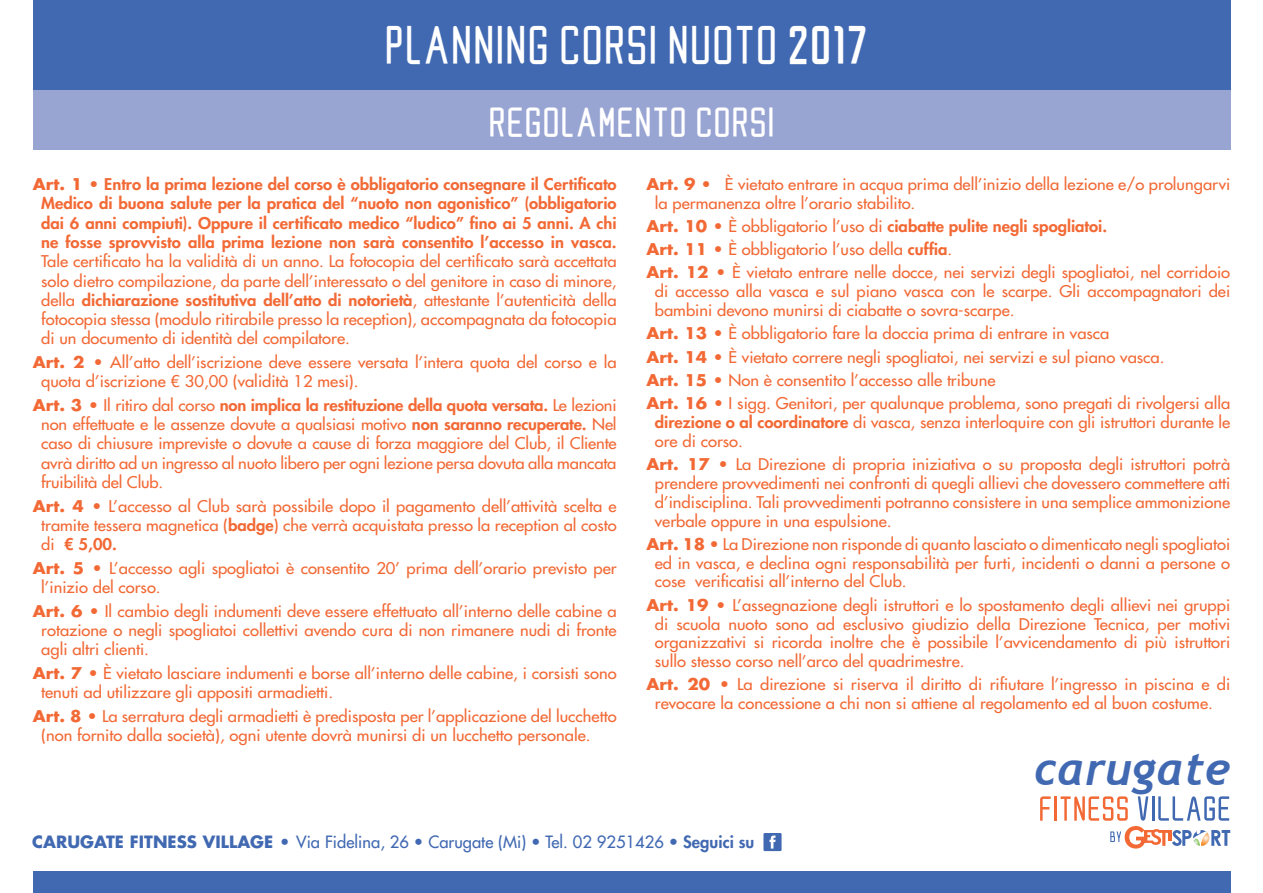
<style>
.page{position:relative;width:1263px;height:893px;background:#fff}
.page>*{position:absolute;margin:0;border:0;box-sizing:border-box;transform-origin:0 0}
.t1{font:italic 700 46.35px "Trebuchet";letter-spacing:.005em;color:#4169b2}
.t2{font:37.05px "Nike 200204";color:#fff}
.t3{font:28.5px "Nike 200204";color:#fff;scale:1.05 1}
.t4{font:500 16.5px "Futura Std";letter-spacing:.005em;color:#4169b2}
.t5{font:500 15.75px/18.9px "Futura Std";color:#f26935;text-align:justify;scale:1.05 1}
.t6{font:800 15.75px/19.4px "Futura Std";color:#f26935;text-align:justify;scale:1.05 1}
.s1{font-weight:700}
.s2{font-weight:500}
.s3{font-weight:800}
</style>
<div class="page">
<svg style="left:1040px;top:796px;width:11px;height:25px"></svg>
<hr style="left:1054px;top:796px;width:3px;height:25px;background:#f26935">
<svg style="left:1060px;top:796px;width:170px;height:52px"></svg>
<div style="left:33px;top:871px;width:1197px;height:22px;background:#4169b2"></div>
<div style="left:763px;top:833px;width:18px;height:18px;background:#4169b2"></div>
<svg style="left:769px;top:835px;width:6px;height:14px"></svg>
<div style="left:33px;top:89px;width:1197px;height:61px;background:#98a4d2"></div>
<div style="left:33px;top:0;width:1197px;height:90px;background:#4169b2"></div>
<p class="t2" style="left:384px;top:18px;width:486px">PLANNING CORSI NUOTO 2017</p>
<p class="t3" style="left:488px;top:101px;width:274px">REGOLAMENTO CORSI</p>
<p class="t5" style="left:655px;top:175px;width:549px;text-indent:-9px"><span class="s1">Art. 9 •</span> È vietato entrare in acqua prima dell’inizio della lezione e/o prolungarvi la permanenza oltre l’orario stabilito.</p>
<p class="t6" style="left:646px;top:217px;width:440px"><span class="s1">Art. 10 •</span> <span class="s2">È obbligatorio l’uso di</span> ciabatte pulite negli spogliatoi.</p>
<p class="t5" style="left:646px;top:240px;width:293px"><span class="s1">Art. 11 •</span> È obbligatorio l’uso della <span class="s3">cuffia</span>.</p>
<p class="t5" style="left:655px;top:263px;width:549px;text-indent:-9px"><span class="s1">Art. 12 •</span> È vietato entrare nelle docce, nei servizi degli spogliatoi, nel corridoio di accesso alla vasca e sul piano vasca con le scarpe. Gli accompagnatori dei bambini devono munirsi di ciabatte o sovra-scarpe.</p>
<p class="t5" style="left:646px;top:324px;width:442px"><span class="s1">Art. 13 •</span> È obbligatorio fare la doccia prima di entrare in vasca</p>
<p class="t5" style="left:646px;top:347px;width:495px"><span class="s1">Art. 14 •</span> È vietato correre negli spogliatoi, nei servizi e sul piano vasca.</p>
<p class="t5" style="left:646px;top:370px;width:334px"><span class="s1">Art. 15 •</span> Non è consentito l’accesso alle tribune</p>
<p class="t5" style="left:655px;top:394px;width:549px;text-indent:-9px"><span class="s1">Art. 16 •</span> I sigg. Genitori, per qualunque problema, sono pregati di rivolgersi alla <span class="s3">direzione o al coordinatore</span> di vasca, senza interloquire con gli istruttori durante le ore di corso.</p>
<p class="t5" style="left:655px;top:455px;width:549px;text-indent:-9px"><span class="s1">Art. 17 •</span> La Direzione di propria iniziativa o su proposta degli istruttori potrà prendere provvedimenti nei confronti di quegli allievi che dovessero commettere atti d’indisciplina. Tali provvedimenti potranno consistere in una semplice ammonizione verbale oppure in una espulsione.</p>
<p class="t5" style="left:655px;top:534px;width:549px;text-indent:-9px"><span class="s1">Art. 18 •</span> La Direzione non risponde di quanto lasciato o dimenticato negli spogliatoi ed in vasca, e declina ogni responsabilità per furti, incidenti o danni a persone o cose verificatisi all’interno del Club.</p>
<p class="t5" style="left:655px;top:595px;width:549px;text-indent:-9px"><span class="s1">Art. 19 •</span> L’assegnazione degli istruttori e lo spostamento degli allievi nei gruppi di scuola nuoto sono ad esclusivo giudizio della Direzione Tecnica, per motivi organizzativi si ricorda inoltre che è possibile l’avvicendamento di più istruttori sullo stesso corso nell’arco del quadrimestre.</p>
<p class="t5" style="left:646px;top:675px;width:557px;text-align:center"><span class="s1">Art. 20 •</span> La direzione si riserva il diritto di rifiutare l’ingresso in piscina e di revocare la concessione a chi non si attiene al regolamento ed al buon costume.</p>
<p class="t6" style="left:41px;top:175px;width:549px;text-indent:-9px"><span class="s1">Art. 1 •</span> Entro la prima lezione del corso è obbligatorio consegnare il Certificato Medico di buona salute per la pratica del “nuoto non agonistico” (obbligatorio dai 6 anni compiuti). Oppure il certificato medico “ludico” fino ai 5 anni. A chi ne fosse sprovvisto alla prima lezione non sarà consentito l’accesso in vasca.<br><span class="s2">Tale certificato ha la validità di un anno. La fotocopia del certificato sarà accettata solo dietro compilazione, da parte dell’interessato o del genitore in caso di minore, della</span> dichiarazione sostitutiva dell’atto di notorietà<span class="s2">, attestante l’autenticità della fotocopia stessa (modulo ritirabile presso la reception), accompagnata da fotocopia di un documento di identità del compilatore.</span></p>
<p class="t5" style="left:41px;top:353px;width:549px;line-height:19.4px;text-indent:-9px"><span class="s1">Art. 2 •</span> All’atto dell’iscrizione deve essere versata l’intera quota del corso e la quota d’iscrizione € 30,00 (validità 12 mesi).</p>
<p class="t5" style="left:41px;top:395px;width:549px;line-height:19.4px;text-indent:-9px"><span class="s1">Art. 3 •</span> Il ritiro dal corso <span class="s3">non implica la restituzione della quota versata.</span> Le lezioni non effettuate e le assenze dovute a qualsiasi motivo <span class="s3">non saranno recuperate.</span> Nel caso di chiusure impreviste o dovute a cause di forza maggiore del Club, il Cliente avrà diritto ad un ingresso al nuoto libero per ogni lezione persa dovuta alla mancata fruibilità del Club.</p>
<p class="t5" style="left:41px;top:496px;width:549px;line-height:19.4px;text-indent:-9px"><span class="s1">Art. 4 •</span> L’accesso al Club sarà possibile dopo il pagamento dell’attività scelta e tramite tessera magnetica (<span class="s3">badge</span>) che verrà acquistata presso la reception al costo di <span class="s3">€ 5,00.</span></p>
<p class="t5" style="left:41px;top:558px;width:549px;line-height:19.4px;text-indent:-9px"><span class="s1">Art. 5 •</span> L’accesso agli spogliatoi è consentito 20’ prima dell’orario previsto per l’inizio del corso.</p>
<p class="t5" style="left:41px;top:601px;width:549px;line-height:19.4px;text-indent:-9px"><span class="s1">Art. 6 •</span> Il cambio degli indumenti deve essere effettuato all’interno delle cabine a rotazione o negli spogliatoi collettivi avendo cura di non rimanere nudi di fronte agli altri clienti.</p>
<p class="t5" style="left:41px;top:663px;width:549px;line-height:19.4px;text-indent:-9px"><span class="s1">Art. 7 •</span> È vietato lasciare indumenti e borse all’interno delle cabine, i corsisti sono tenuti ad utilizzare gli appositi armadietti.</p>
<p class="t5" style="left:41px;top:706px;width:549px;line-height:19.4px;text-indent:-9px"><span class="s1">Art. 8 •</span> La serratura degli armadietti è predisposta per l’applicazione del lucchetto (non fornito dalla società), ogni utente dovrà munirsi di un lucchetto personale.</p>
<p class="t4" style="left:32px;top:831px;width:724px"><span class="s1">CARUGATE FITNESS VILLAGE •</span> Via Fidelina, 26 • Carugate (Mi) • Tel. 02 9251426 • <span class="s3">Seguici su</span></p>
<h1 class="t1" style="left:1034px;top:740px;width:198px">carugate</h1>
</div>
